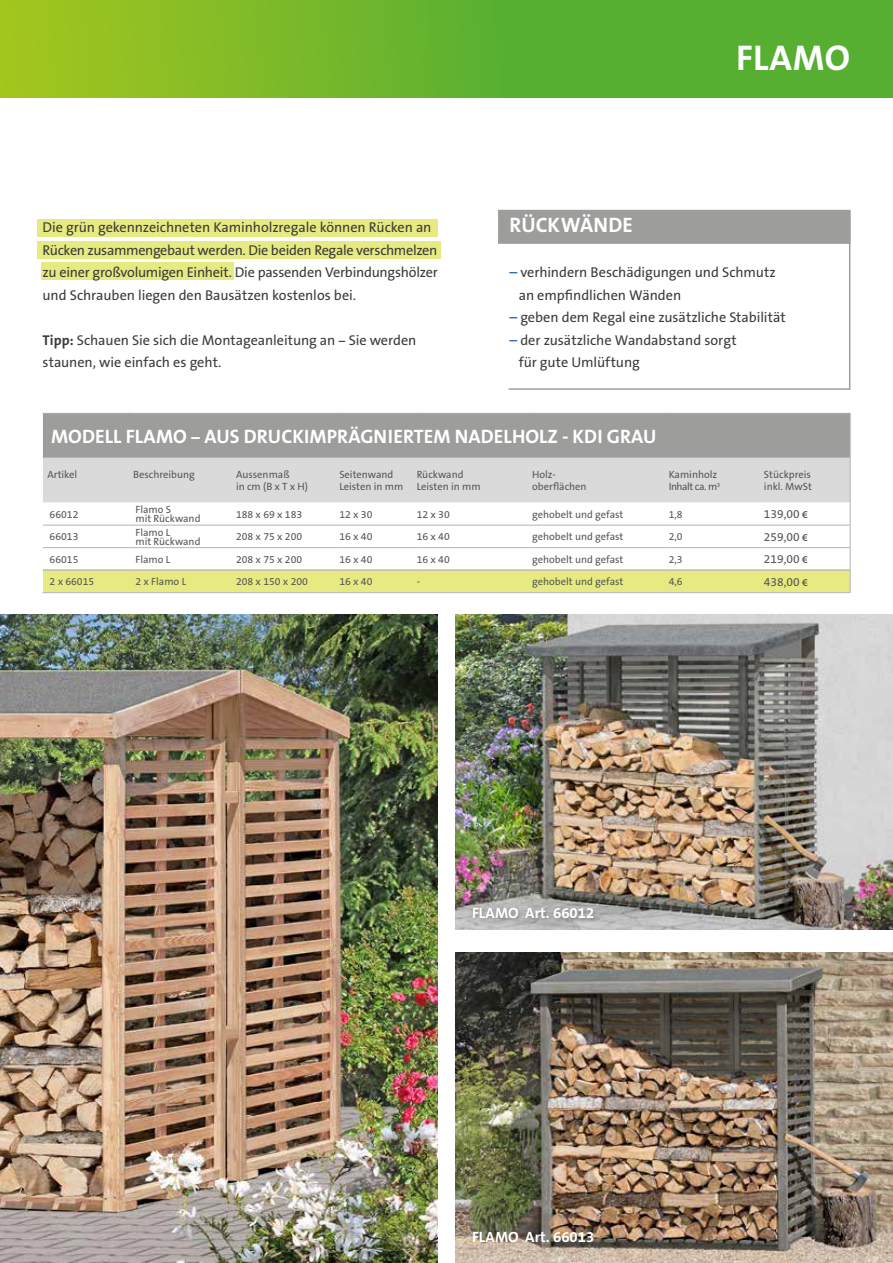
<style>
.page{position:relative;width:893px;height:1263px;background:#fff}
.page>*{position:absolute;margin:0;border:0;box-sizing:border-box;transform-origin:0 0}
.t1{font:700 36px "The Sans B W7";letter-spacing:.015em;color:#fff}
.t2{font:700 21px "The Sans B W7";letter-spacing:.005em;color:#fff}
.t3{font:700 19.5px "The Sans B W7";letter-spacing:.005em;color:#fff}
.t4{font:700 15px "The Sans B W7";color:#fff}
.t5{font:14.25px/22.5px "The Sans B W5 Plain";letter-spacing:-.01em;color:#3c3c3b}
.t6{font:12px "The Sans B W5 Plain";color:#575756}
.t7{font:10.5px/12.6px "The Sans B W5 Plain";color:#575756}
.s1{font-family:"The Sans B W7";font-weight:700}
.s2{font-family:"Myriad Pro";font-weight:600}
.s3{color:#004f9f}
.s4{font-family:"Myriad Pro"}
.s5{font-family:"Myriad Pro";font-weight:600;font-size:10.5px}
</style>
<div class="page">
<div style="left:38px;top:219px;width:400px;height:18px;background:#e6ea80"></div>
<div style="left:38px;top:241px;width:403px;height:18px;background:#e6ea80"></div>
<div style="left:41px;top:263px;width:192px;height:17px;background:#e6ea80"></div>
<svg style="left:0;top:0;width:893px;height:98px"></svg>
<div style="left:42px;top:413px;width:808px;height:45px;background:#9d9d9c"></div>
<hr style="left:42px;top:592px;width:87px;height:1px;background:#b3b2b2">
<hr style="left:129px;top:592px;width:107px;height:1px;background:#b3b2b2">
<hr style="left:236px;top:592px;width:103px;height:1px;background:#b3b2b2">
<hr style="left:339px;top:592px;width:78px;height:1px;background:#b3b2b2">
<hr style="left:417px;top:592px;width:115px;height:1px;background:#b3b2b2">
<hr style="left:532px;top:592px;width:137px;height:1px;background:#b3b2b2">
<hr style="left:669px;top:592px;width:95px;height:1px;background:#b3b2b2">
<hr style="left:764px;top:592px;width:86px;height:1px;background:#b3b2b2">
<svg style="left:42px;top:458px;width:809px;height:134px"></svg>
<hr style="left:42px;top:413px;width:1px;height:45px;background:#fff">
<hr style="left:850px;top:413px;width:1px;height:45px;background:#b3b2b2">
<div style="left:498px;top:210px;width:352px;height:34px;background:#9d9d9c"></div>
<div style="left:508px;top:210px;width:342px;height:180px;border:2px solid #9d9d9c"></div>
<img style="left:455px;top:615px;width:438px;height:315px">
<img style="left:455px;top:952px;width:438px;height:311px">
<img style="left:0;top:615px;width:438px;height:648px">
<div style="left:471px;top:907px;width:128px;height:17px;background:#000;opacity:.24"></div>
<p class="t5" style="left:43px;top:216px;width:397px">Die grün gekennzeichneten Kaminholzregale können Rücken an Rücken zusammengebaut werden. Die beiden Regale verschmelzen zu einer großvolumigen Einheit. Die passenden Verbindungshölzer und Schrauben liegen den Bausätzen kostenlos bei.</p>
<p class="t5" style="left:43px;top:329px;width:375px"><span class="s1">Tipp:</span> Schauen Sie sich die Montageanleitung an <span class="s2">–</span> Sie werden staunen, wie einfach es geht.</p>
<h1 class="t1" style="left:736px;top:35px;width:116px">FLAMO</h1>
<h2 class="t2" style="left:510px;top:212px;width:125px">RÜCKWÄNDE</h2>
<p class="t5" style="left:519px;top:261px;width:259px;text-indent:-9px"><span class="s3">–</span> verhindern Beschädigungen und Schmutz an empfindlichen Wänden</p>
<p class="t5" style="left:509px;top:306px;width:278px"><span class="s3">–</span> geben dem Regal eine zusätzliche Stabilität</p>
<p class="t5" style="left:519px;top:329px;width:220px;text-indent:-9px"><span class="s3">–</span> der zusätzliche Wandabstand sorgt für gute Umlüftung</p>
<h3 class="t3" style="left:51px;top:423px;width:607px">MODELL FLAMO <span class="s4">–</span> AUS DRUCKIMPRÄGNIERTEM NADELHOLZ - KDI GRAU</h3>
<p class="t7" style="left:47px;top:468px;width:32px">Artikel</p>
<p class="t7" style="left:133px;top:468px;width:63px">Beschreibung</p>
<p class="t7" style="left:236px;top:468px;width:73px">Aussenmaß<br>in cm (B x T x H)</p>
<p class="t7" style="left:339px;top:468px;width:65px">Seitenwand<br>Leisten in mm</p>
<p class="t7" style="left:417px;top:468px;width:65px">Rückwand<br>Leisten in mm</p>
<p class="t7" style="left:532px;top:468px;width:56px">Holz&shy;oberflächen</p>
<p class="t7" style="left:669px;top:468px;width:53px">Kaminholz<br>Inhalt ca. m<sup>3</sup></p>
<p class="t7" style="left:764px;top:468px;width:49px">Stückpreis inkl. MwSt</p>
<p class="t7" style="left:50px;top:508px;width:30px">66012</p>
<p class="t7" style="left:135px;top:505px;width:67px;line-height:9px">Flamo S<br>mit Rückwand</p>
<p class="t7" style="left:236px;top:508px;width:68px">188 x 69 x 183</p>
<p class="t7" style="left:339px;top:508px;width:35px">12 x 30</p>
<p class="t7" style="left:417px;top:508px;width:35px">12 x 30</p>
<p class="t7" style="left:532px;top:508px;width:93px">gehobelt und gefast</p>
<p class="t7" style="left:669px;top:508px;width:15px">1,8</p>
<p class="t6" style="left:764px;top:506px;width:45px">139,00 <span class="s5">€</span></p>
<p class="t7" style="left:50px;top:530px;width:30px">66013</p>
<p class="t7" style="left:135px;top:528px;width:67px;line-height:9px">Flamo L<br>mit Rückwand</p>
<p class="t7" style="left:236px;top:530px;width:68px">208 x 75 x 200</p>
<p class="t7" style="left:339px;top:530px;width:35px">16 x 40</p>
<p class="t7" style="left:417px;top:530px;width:35px">16 x 40</p>
<p class="t7" style="left:532px;top:530px;width:93px">gehobelt und gefast</p>
<p class="t7" style="left:669px;top:530px;width:15px">2,0</p>
<p class="t6" style="left:764px;top:529px;width:45px">259,00 <span class="s5">€</span></p>
<p class="t7" style="left:50px;top:553px;width:30px">66015</p>
<p class="t7" style="left:135px;top:553px;width:36px">Flamo L</p>
<p class="t7" style="left:236px;top:553px;width:68px">208 x 75 x 200</p>
<p class="t7" style="left:339px;top:553px;width:35px">16 x 40</p>
<p class="t7" style="left:417px;top:553px;width:35px">16 x 40</p>
<p class="t7" style="left:532px;top:553px;width:93px">gehobelt und gefast</p>
<p class="t7" style="left:669px;top:553px;width:15px">2,3</p>
<p class="t6" style="left:764px;top:552px;width:45px">219,00 <span class="s5">€</span></p>
<p class="t7" style="left:50px;top:575px;width:46px">2 x 66015</p>
<p class="t7" style="left:135px;top:575px;width:52px">2 x Flamo L</p>
<p class="t7" style="left:236px;top:575px;width:74px">208 x 150 x 200</p>
<p class="t7" style="left:339px;top:575px;width:35px">16 x 40</p>
<p class="t7" style="left:417px;top:575px;width:5px">-</p>
<p class="t7" style="left:532px;top:575px;width:93px">gehobelt und gefast</p>
<p class="t7" style="left:669px;top:575px;width:15px">4,6</p>
<p class="t6" style="left:764px;top:574px;width:45px">438,00 <span class="s5">€</span></p>
<p class="t4" style="left:472px;top:904px;width:124px">FLAMO Art. 66012</p>
<p class="t4" style="left:472px;top:1227px;width:124px">FLAMO Art. 66013</p>
</div>
